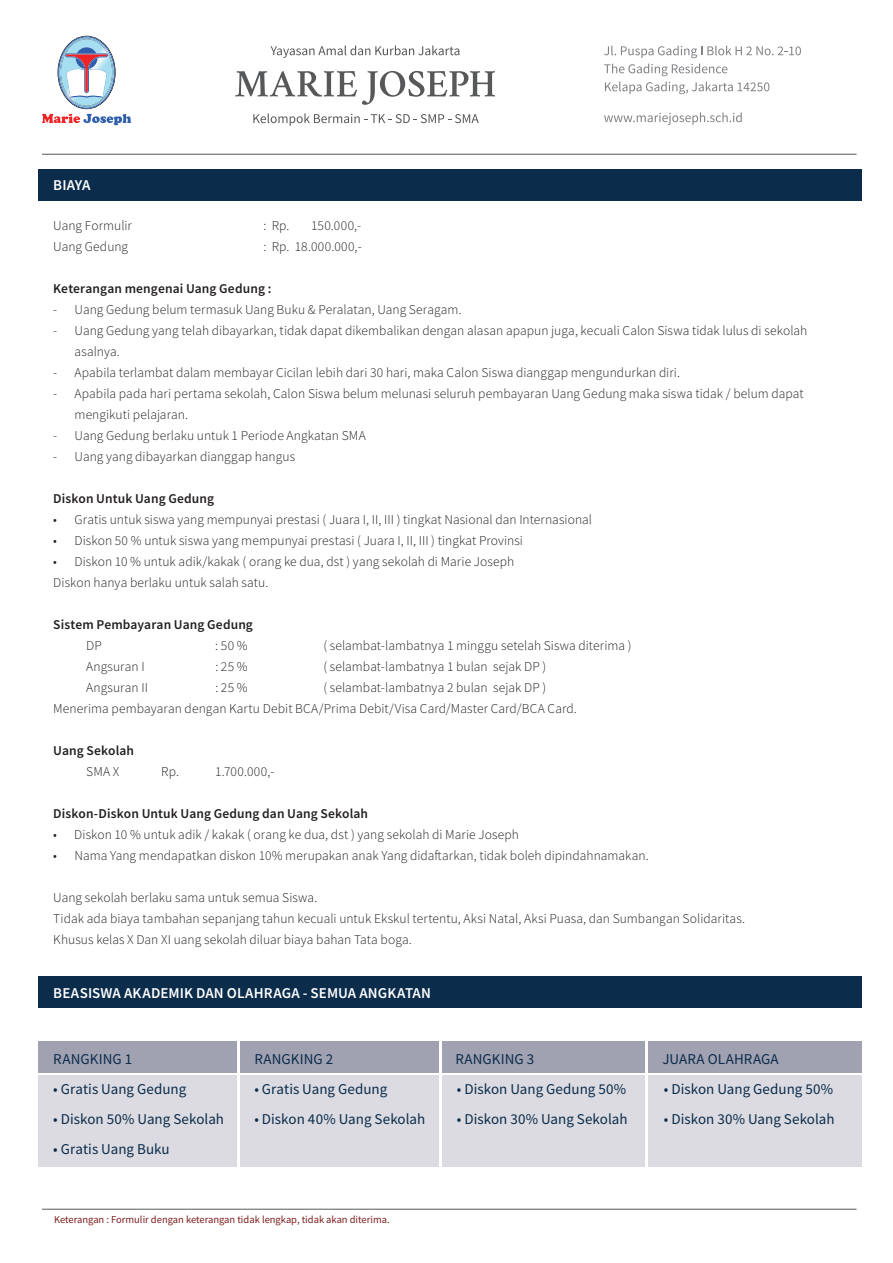
<style>
.page{position:relative;width:893px;height:1263px;background:#fff}
.page>*{position:absolute;margin:0;border:0;box-sizing:border-box;transform-origin:0 0}
.t1{font:15px "Source Sans Pro";color:#0b2c4b}
.t2{font:600 15px "Source Sans Pro";letter-spacing:.01em;color:#fff}
.t3{font:300 13.5px "Source Sans Pro";letter-spacing:.005em;color:#231f20}
.t4{font:600 13.5px "Source Sans Pro";letter-spacing:.01em;color:#231f20}
.t5{font:300 13.5px "Source Sans Pro";letter-spacing:.03em;color:#231f20}
.t6{font:10.5px "Source Sans Pro";color:#7d1e1e}
</style>
<div class="page">
<svg style="left:42px;top:36px;width:89px;height:89px"></svg>
<svg style="left:235px;top:71px;width:260px;height:34px"></svg>
<svg style="left:271px;top:46px;width:188px;height:12px"></svg>
<svg style="left:253px;top:113px;width:226px;height:13px"></svg>
<svg style="left:604px;top:46px;width:197px;height:12px"></svg>
<svg style="left:604px;top:64px;width:123px;height:12px"></svg>
<svg style="left:605px;top:82px;width:164px;height:12px"></svg>
<svg style="left:604px;top:112px;width:138px;height:13px"></svg>
<hr style="left:42px;top:154px;width:814px;height:1px;background:#57585a">
<hr style="left:42px;top:1209px;width:814px;height:1px;background:#57585a">
<div style="left:38px;top:977px;width:823px;height:31px;background:#0b2c4b"></div>
<div style="left:38px;top:1041px;width:823px;height:32px;background:#a1a2b1"></div>
<div style="left:38px;top:1075px;width:823px;height:92px;background:#dbdbe1"></div>
<hr style="left:237px;top:1034px;width:2px;height:164px;background:#fff">
<hr style="left:440px;top:1034px;width:2px;height:164px;background:#fff">
<hr style="left:645px;top:1034px;width:2px;height:164px;background:#fff">
<div style="left:38px;top:170px;width:823px;height:31px;background:#0b2c4b"></div>
<p class="t2" style="left:53px;top:175px;width:39px">BIAYA</p>
<p class="t3" style="left:53px;top:217px;width:80px">Uang Formulir</p>
<p class="t3" style="left:263px;top:217px;width:28px">: Rp.</p>
<p class="t3" style="left:311px;top:217px;width:52px">150.000,-</p>
<p class="t3" style="left:53px;top:238px;width:76px">Uang Gedung</p>
<p class="t5" style="left:263px;top:238px;width:100px">: Rp. 18.000.000,-</p>
<p class="t4" style="left:53px;top:280px;width:220px">Keterangan mengenai Uang Gedung :</p>
<p class="t3" style="left:53px;top:301px;width:410px">- Uang Gedung belum termasuk Uang Buku &amp; Peralatan, Uang Seragam.</p>
<p class="t3" style="left:53px;top:322px;width:755px">- Uang Gedung yang telah dibayarkan, tidak dapat dikembalikan dengan alasan apapun juga, kecuali Calon Siswa tidak lulus di sekolah</p>
<p class="t3" style="left:75px;top:343px;width:47px">asalnya.</p>
<p class="t3" style="left:53px;top:364px;width:628px">- Apabila terlambat dalam membayar Cicilan lebih dari 30 hari, maka Calon Siswa dianggap mengundurkan diri.</p>
<p class="t3" style="left:53px;top:385px;width:752px">- Apabila pada hari pertama sekolah, Calon Siswa belum melunasi seluruh pembayaran Uang Gedung maka siswa tidak / belum dapat</p>
<p class="t3" style="left:75px;top:406px;width:115px">mengikuti pelajaran.</p>
<p class="t3" style="left:53px;top:427px;width:314px">- Uang Gedung berlaku untuk 1 Periode Angkatan SMA</p>
<p class="t3" style="left:53px;top:448px;width:243px">- Uang yang dibayarkan dianggap hangus</p>
<p class="t4" style="left:53px;top:490px;width:162px">Diskon Untuk Uang Gedung</p>
<p class="t3" style="left:53px;top:511px;width:540px">• Gratis untuk siswa yang mempunyai prestasi ( Juara I, II, III ) tingkat Nasional dan Internasional</p>
<p class="t3" style="left:53px;top:532px;width:471px">• Diskon 50 % untuk siswa yang mempunyai prestasi ( Juara I, II, III ) tingkat Provinsi</p>
<p class="t3" style="left:53px;top:553px;width:463px">• Diskon 10 % untuk adik/kakak ( orang ke dua, dst ) yang sekolah di Marie Joseph</p>
<p class="t3" style="left:53px;top:574px;width:217px">Diskon hanya berlaku untuk salah satu.</p>
<p class="t4" style="left:53px;top:616px;width:201px">Sistem Pembayaran Uang Gedung</p>
<p class="t3" style="left:86px;top:637px;width:17px">DP</p>
<p class="t3" style="left:215px;top:637px;width:34px">:50%</p>
<p class="t3" style="left:323px;top:637px;width:310px">( selambat-lambatnya 1 minggu setelah Siswa diterima )</p>
<p class="t3" style="left:86px;top:658px;width:60px">Angsuran I</p>
<p class="t3" style="left:215px;top:658px;width:34px">:25%</p>
<p class="t3" style="left:323px;top:658px;width:224px">( selambat-lambatnya 1 bulan sejak DP )</p>
<p class="t3" style="left:86px;top:679px;width:63px">Angsuran II</p>
<p class="t3" style="left:215px;top:679px;width:34px">:25%</p>
<p class="t3" style="left:323px;top:679px;width:224px">( selambat-lambatnya 2 bulan sejak DP )</p>
<p class="t3" style="left:53px;top:700px;width:525px">Menerima pembayaran dengan Kartu Debit BCA/Prima Debit/Visa Card/Master Card/BCA Card.</p>
<p class="t4" style="left:53px;top:742px;width:82px">Uang Sekolah</p>
<p class="t3" style="left:86px;top:763px;width:35px">SMA X</p>
<p class="t3" style="left:161px;top:763px;width:19px">Rp.</p>
<p class="t3" style="left:215px;top:763px;width:61px">1.700.000,-</p>
<p class="t4" style="left:53px;top:805px;width:316px">Diskon-Diskon Untuk Uang Gedung dan Uang Sekolah</p>
<p class="t3" style="left:53px;top:826px;width:467px">• Diskon 10 % untuk adik / kakak ( orang ke dua, dst ) yang sekolah di Marie Joseph</p>
<p class="t3" style="left:53px;top:847px;width:597px">• Nama Yang mendapatkan diskon 10% merupakan anak Yang didaftarkan, tidak boleh dipindahnamakan.</p>
<p class="t3" style="left:53px;top:889px;width:266px">Uang sekolah berlaku sama untuk semua Siswa.</p>
<p class="t3" style="left:53px;top:910px;width:693px">Tidak ada biaya tambahan sepanjang tahun kecuali untuk Ekskul tertentu, Aksi Natal, Aksi Puasa, dan Sumbangan Solidaritas.</p>
<p class="t3" style="left:53px;top:931px;width:360px">Khusus kelas X Dan XI uang sekolah diluar biaya bahan Tata boga.</p>
<p class="t2" style="left:53px;top:983px;width:379px">BEASISWA AKADEMIK DAN OLAHRAGA - SEMUA ANGKATAN</p>
<p class="t1" style="left:53px;top:1050px;width:80px">RANGKING 1</p>
<p class="t1" style="left:254px;top:1050px;width:80px">RANGKING 2</p>
<p class="t1" style="left:455px;top:1050px;width:80px">RANGKING 3</p>
<p class="t1" style="left:662px;top:1050px;width:118px">JUARA OLAHRAGA</p>
<p class="t1" style="left:53px;top:1080px;width:134px">• Gratis Uang Gedung</p>
<p class="t1" style="left:254px;top:1080px;width:134px">• Gratis Uang Gedung</p>
<p class="t1" style="left:457px;top:1080px;width:171px">• Diskon Uang Gedung 50%</p>
<p class="t1" style="left:664px;top:1080px;width:171px">• Diskon Uang Gedung 50%</p>
<p class="t1" style="left:53px;top:1110px;width:172px">• Diskon 50% Uang Sekolah</p>
<p class="t1" style="left:254px;top:1110px;width:172px">• Diskon 40% Uang Sekolah</p>
<p class="t1" style="left:457px;top:1110px;width:172px">• Diskon 30% Uang Sekolah</p>
<p class="t1" style="left:664px;top:1110px;width:172px">• Diskon 30% Uang Sekolah</p>
<p class="t1" style="left:53px;top:1140px;width:118px">• Gratis Uang Buku</p>
<p class="t6" style="left:54px;top:1213px;width:337px">Keterangan : Formulir dengan keterangan tidak lengkap, tidak akan diterima.</p>
</div>
